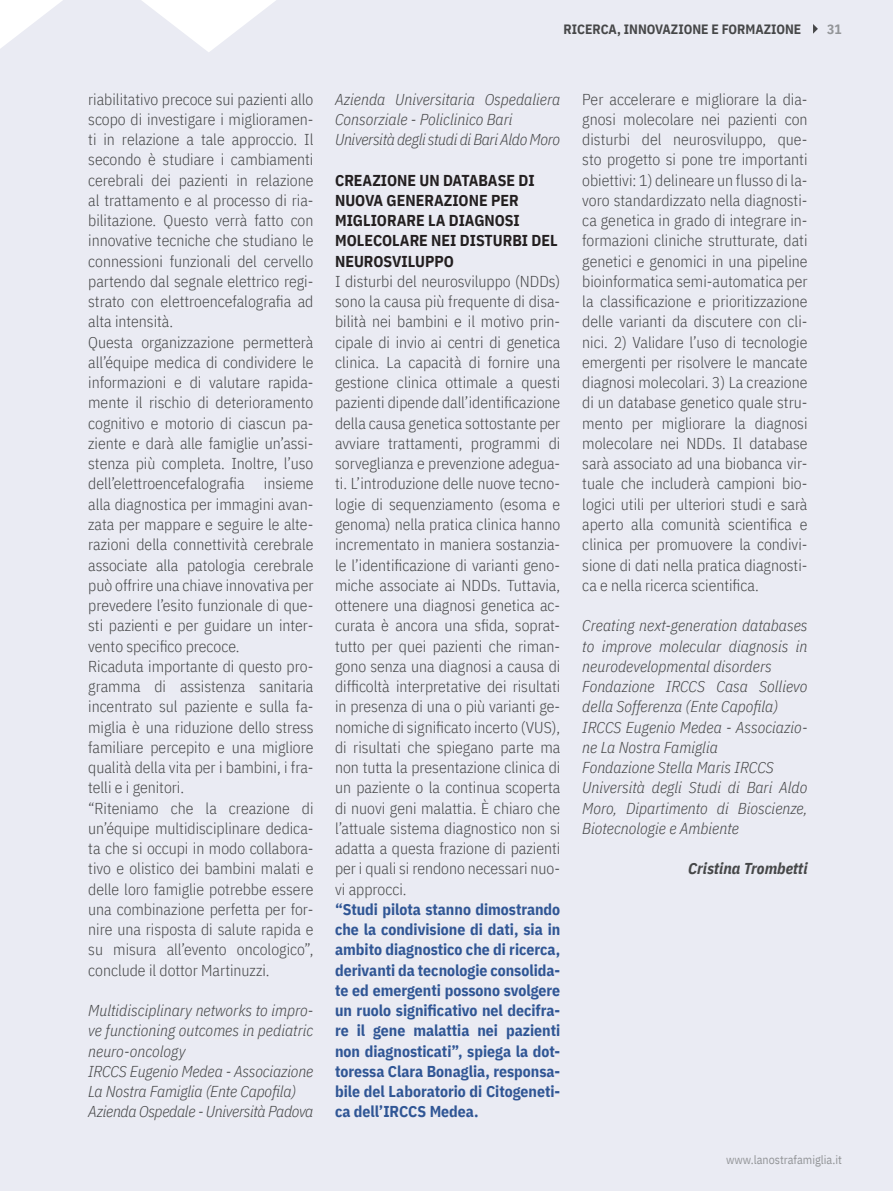
<style>
.page{position:relative;width:893px;height:1191px;background:#eaebf3}
.page>*{position:absolute;margin:0;border:0;box-sizing:border-box;transform-origin:0 0}
.t1{font:300 15.75px/20.2px "IBM Plex Sans Cond";color:#464748;text-align:justify}
.t2{font:italic 300 15.75px/20.2px "IBM Plex Sans Cond";color:#464748}
.t3{font:700 15.75px/20.2px "IBM Plex Sans Cond";color:#305695;text-align:justify}
.t4{font:700 15.75px/20.2px "IBM Plex Sans Cond";color:#231f20}
.t5{font:italic 300 15.75px "IBM Plex Sans Cond";letter-spacing:-.02em;color:#464748}
.t6{font:italic 700 15.75px "IBM Plex Sans Cond";color:#464748}
.t7{font:700 13.5px "IBM Plex Sans Cond";color:#464748}
.t8{font:700 13.5px "IBM Plex Sans Cond";color:#939598}
.t9{font:12px "IBM Plex Sans Cond";color:#939598}
</style>
<div class="page">
<svg style="left:0;top:0;width:63px;height:48px"></svg>
<svg style="left:142px;top:0;width:134px;height:52px"></svg>
<svg style="left:813px;top:24px;width:5px;height:10px"></svg>
<p class="t7" style="left:564px;top:18px;width:239px">RICERCA, INNOVAZIONE E FORMAZIONE</p>
<p class="t8" style="left:827px;top:18px;width:16px">31</p>
<p class="t1" style="left:88px;top:88px;width:227px">riabilitativo precoce sui pazienti allo scopo di investigare i miglioramen&shy;ti in relazione a tale approccio. Il secondo è studiare i cambiamenti cerebrali dei pazienti in relazione al trattamento e al processo di ria&shy;bilitazione. Questo verrà fatto con innovative tecniche che studiano le connessioni funzionali del cervello partendo dal segnale elettrico regi&shy;strato con elettroencefalografia ad alta intensità.</p>
<p class="t1" style="left:88px;top:331px;width:227px">Questa organizzazione permetterà all’équipe medica di condividere le informazioni e di valutare rapida&shy;mente il rischio di deterioramento cognitivo e motorio di ciascun pa&shy;ziente e darà alle famiglie un’assi&shy;stenza più completa. Inoltre, l’uso dell’elettroencefalografia insieme alla diagnostica per immagini avan&shy;zata per mappare e seguire le alte&shy;razioni della connettività cerebrale associate alla patologia cerebrale può offrire una chiave innovativa per prevedere l’esito funzionale di que&shy;sti pazienti e per guidare un inter&shy;vento specifico precoce.</p>
<p class="t1" style="left:88px;top:655px;width:227px">Ricaduta importante di questo pro&shy;gramma di assistenza sanitaria incentrato sul paziente e sulla fa&shy;miglia è una riduzione dello stress familiare percepito e una migliore qualità della vita per i bambini, i fra&shy;telli e i genitori.</p>
<p class="t1" style="left:88px;top:796px;width:227px">“Riteniamo che la creazione di un’équipe multidisciplinare dedica&shy;ta che si occupi in modo collabora&shy;tivo e olistico dei bambini malati e delle loro famiglie potrebbe essere una combinazione perfetta per for&shy;nire una risposta di salute rapida e su misura all’evento oncologico”, conclude il dottor Martinuzzi.</p>
<p class="t2" style="left:88px;top:999px;width:227px;text-align:justify">Multidisciplinary networks to impro&shy;ve functioning outcomes in pediatric neuro-oncology</p>
<p class="t2" style="left:88px;top:1060px;width:227px">IRCCS Eugenio Medea - Associazione<br>La Nostra Famiglia (Ente Capofila)</p>
<p class="t5" style="left:88px;top:1100px;width:227px">Azienda Ospedale - Università Padova</p>
<p class="t2" style="left:335px;top:88px;width:227px">Azienda Universitaria Ospedaliera<br>Consorziale - Policlinico Bari</p>
<p class="t5" style="left:335px;top:128px;width:227px">Università degli studi di Bari Aldo Moro</p>
<p class="t4" style="left:335px;top:169px;width:224px">CREAZIONE UN DATABASE DI<br>NUOVA GENERAZIONE PER<br>MIGLIORARE LA DIAGNOSI<br>MOLECOLARE NEI DISTURBI DEL<br>NEUROSVILUPPO</p>
<p class="t1" style="left:335px;top:270px;width:227px">I disturbi del neurosviluppo (NDDs) sono la causa più frequente di disa&shy;bilità nei bambini e il motivo prin&shy;cipale di invio ai centri di genetica clinica. La capacità di fornire una gestione clinica ottimale a questi pazienti dipende dall’identificazione della causa genetica sottostante per avviare trattamenti, programmi di sorveglianza e prevenzione adegua&shy;ti. L’introduzione delle nuove tecno&shy;logie di sequenziamento (esoma e genoma) nella pratica clinica hanno incrementato in maniera sostanzia&shy;le l’identificazione di varianti geno&shy;miche associate ai NDDs. Tuttavia, ottenere una diagnosi genetica ac&shy;curata è ancora una sfida, soprat&shy;tutto per quei pazienti che riman&shy;gono senza una diagnosi a causa di difficoltà interpretative dei risultati in presenza di una o più varianti ge&shy;nomiche di significato incerto (VUS), di risultati che spiegano parte ma non tutta la presentazione clinica di un paziente o la continua scoperta di nuovi geni malattia. È chiaro che l’attuale sistema diagnostico non si adatta a questa frazione di pazienti per i quali si rendono necessari nuo&shy;vi approcci.</p>
<p class="t3" style="left:335px;top:898px;width:227px">“Studi pilota stanno dimostrando che la condivisione di dati, sia in ambito diagnostico che di ricerca, derivanti da tecnologie consolida&shy;te ed emergenti possono svolgere un ruolo significativo nel decifra&shy;re il gene malattia nei pazienti non diagnosticati”, spiega la dot&shy;toressa Clara Bonaglia, responsa&shy;bile del Laboratorio di Citogeneti&shy;ca dell’IRCCS Medea.</p>
<p class="t1" style="left:582px;top:88px;width:227px">Per accelerare e migliorare la dia&shy;gnosi molecolare nei pazienti con disturbi del neurosviluppo, que&shy;sto progetto si pone tre importanti obiettivi: 1) delineare un flusso di la&shy;voro standardizzato nella diagnosti&shy;ca genetica in grado di integrare in&shy;formazioni cliniche strutturate, dati genetici e genomici in una pipeline bioinformatica semi-automatica per la classificazione e prioritizzazione delle varianti da discutere con cli&shy;nici. 2) Validare l’uso di tecnologie emergenti per risolvere le mancate diagnosi molecolari. 3) La creazione di un database genetico quale stru&shy;mento per migliorare la diagnosi molecolare nei NDDs. Il database sarà associato ad una biobanca vir&shy;tuale che includerà campioni bio&shy;logici utili per ulteriori studi e sarà aperto alla comunità scientifica e clinica per promuovere la condivi&shy;sione di dati nella pratica diagnosti&shy;ca e nella ricerca scientifica.</p>
<p class="t2" style="left:582px;top:614px;width:227px;text-align:justify">Creating next-generation databases to improve molecular diagnosis in neurodevelopmental disorders</p>
<p class="t2" style="left:582px;top:675px;width:227px">Fondazione IRCCS Casa Sollievo della Sofferenza (Ente Capofila)</p>
<p class="t2" style="left:582px;top:715px;width:227px">IRCCS Eugenio Medea - Associazio&shy;ne La Nostra Famiglia</p>
<p class="t2" style="left:582px;top:756px;width:193px">Fondazione Stella Maris IRCCS</p>
<p class="t2" style="left:582px;top:776px;width:227px;text-align:justify">Università degli Studi di Bari Aldo Moro, Dipartimento di Bioscienze, Biotecnologie e Ambiente</p>
<p class="t6" style="left:688px;top:856px;width:121px">Cristina Trombetti</p>
<p class="t9" style="left:726px;top:1150px;width:117px">www.lanostrafamiglia.it</p>
</div>
